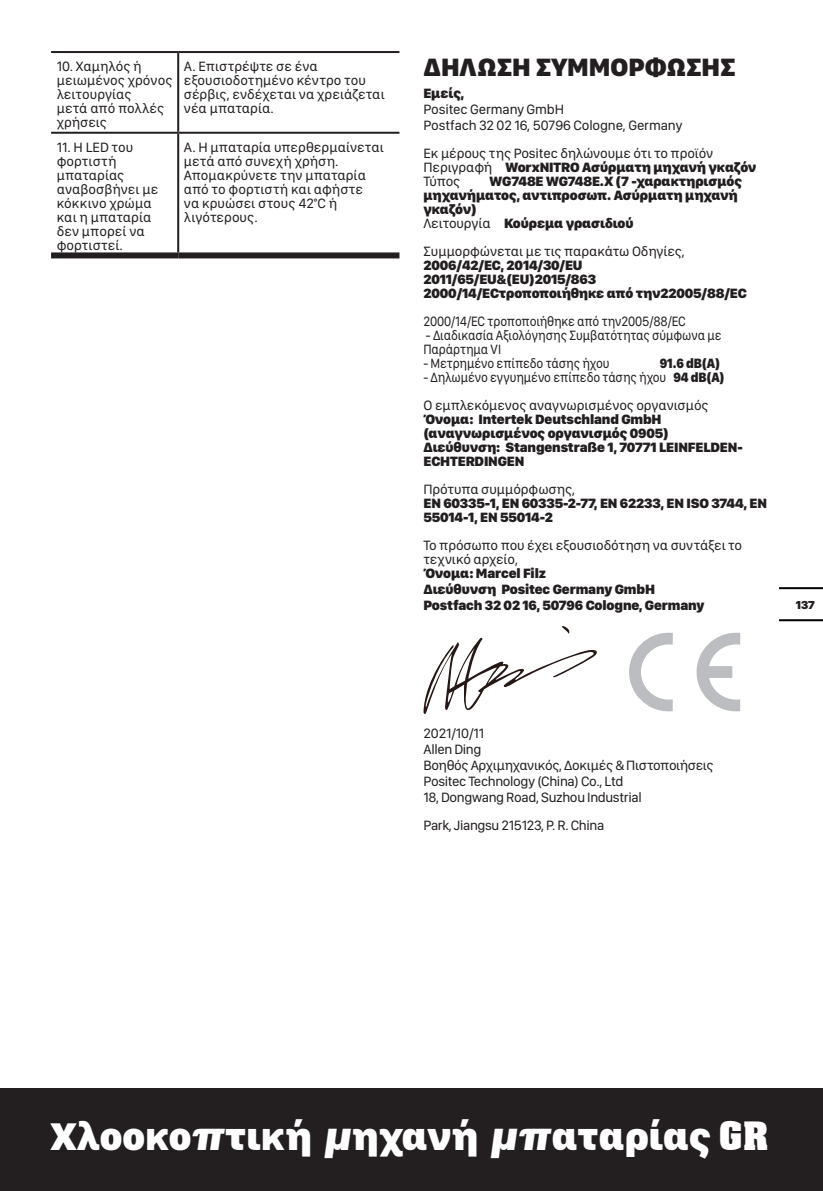
<style>
.page{position:relative;width:823px;height:1191px;background:#fff}
.page>*{position:absolute;margin:0;border:0;box-sizing:border-box;transform-origin:0 0}
.t1{font:900 40px "SF Compact Display";color:#fff}
.t2{font:900 26px "SF Compact Display";color:#231f20}
.大标题{font:14px/14px "SF Compact Display";letter-spacing:-.01em;color:#231f20}
.t3{font:900 14px/14px "SF Compact Display";letter-spacing:-.01em;color:#231f20}
.大标题-2{font:14px/14px "SF Compact Display";letter-spacing:-.01em;color:#231f20;scale:.9 1}
.t4{font:900 14px "SF Compact Display";letter-spacing:-.01em;color:#231f20;scale:.9 1}
.t5{font:900 12px "SF Compact Display";color:#231f20}
.s1{font-weight:400}
.s2{font-weight:900}
.s3{font-family:"Aachen BT";font-weight:700}
.s4{font-family:"Aachen BT";font-weight:700;font-size:38px}
</style>
<div class="page">
<div style="left:0;top:1089px;width:822px;height:102px;background:#231f20"></div>
<hr style="left:779px;top:619px;width:43px;height:2px;background:#000">
<hr style="left:779px;top:587px;width:43px;height:2px;background:#000">
<hr style="left:51px;top:51px;width:127px;height:2px;background:#231f20">
<hr style="left:178px;top:51px;width:221px;height:2px;background:#231f20">
<hr style="left:177px;top:53px;width:2px;height:79px;background:#231f20">
<hr style="left:51px;top:132px;width:127px;height:2px;background:#231f20">
<hr style="left:178px;top:132px;width:221px;height:2px;background:#231f20">
<hr style="left:177px;top:134px;width:2px;height:118px;background:#231f20">
<div style="left:51px;top:252px;width:127px;height:6px;background:#231f20"></div>
<div style="left:178px;top:252px;width:221px;height:6px;background:#231f20"></div>
<svg style="left:423px;top:626px;width:174px;height:88px"></svg>
<svg style="left:629px;top:633px;width:43px;height:78px"></svg>
<svg style="left:696px;top:633px;width:43px;height:78px"></svg>
<p class="大标题" style="left:57px;top:59px;width:117px">10. Χαμηλός ή μειωμένος χρόνος λειτουργίας<br>μετά από πολλές χρήσεις</p>
<p class="大标题" style="left:184px;top:59px;width:202px">Α. Επιστρέψτε σε ένα εξουσιοδοτημένο κέντρο του σέρβις, ενδέχεται να χρειάζεται νέα μπαταρία.</p>
<p class="大标题" style="left:57px;top:139px;width:103px">11. Η LED του φορτιστή μπαταρίας αναβοσβήνει με κόκκινο χρώμα και η μπαταρία δεν μπορεί να φορτιστεί.</p>
<p class="大标题" style="left:184px;top:139px;width:201px">Α. Η μπαταρία υπερθερμαίνεται μετά από συνεχή χρήση.<br>Απομακρύνετε την μπαταρία από το φορτιστή και αφήστε<br>να κρυώσει στους 42°C ή λιγότερους.</p>
<p class="t2" style="left:423px;top:48px;width:313px">ΔΗΛΩΣΗ ΣΥΜΜΟΡΦΩΣΗΣ</p>
<p class="t3" style="left:423px;top:85px;width:42px">Εμείς,</p>
<p class="大标题" style="left:423px;top:101px;width:142px">Positec Germany GmbH</p>
<p class="大标题" style="left:423px;top:117px;width:260px">Postfach 32 02 16, 50796 Cologne, Germany</p>
<p class="大标题" style="left:423px;top:145px;width:291px">Εκ μέρους της Positec δηλώνουμε ότι το προϊόν</p>
<p class="t3" style="left:423px;top:159px;width:334px"><span class="s1">Περιγραφή</span> WorxNITRO Ασύρματη μηχανή γκαζόν</p>
<p class="大标题" style="left:423px;top:173px;width:38px">Τύπος</p>
<p class="t3" style="left:423px;top:173px;width:320px;text-indent:66px">WG748E WG748E.X (7 -χαρακτηρισμός μηχανήματος, αντιπροσωπ. Ασύρματη μηχανή γκαζόν)</p>
<p class="t3" style="left:423px;top:215px;width:211px"><span class="s1">Λειτουργία</span> Κούρεμα γρασιδιού</p>
<p class="大标题" style="left:423px;top:243px;width:263px">Συμμορφώνεται με τις παρακάτω Οδηγίες,</p>
<p class="t3" style="left:423px;top:257px;width:160px">2006/42/EC, 2014/30/EU</p>
<p class="t3" style="left:423px;top:271px;width:174px">2011/65/EU&amp;(EU)2015/863</p>
<p class="t3" style="left:423px;top:285px;width:324px">2000/14/ECτροποποιήθηκε από την22005/88/EC</p>
<p class="大标题-2" style="left:423px;top:313px;width:293px">2000/14/EC τροποποιήθηκε από την2005/88/EC</p>
<p class="大标题-2" style="left:423px;top:327px;width:333px">- Διαδικασία Αξιολόγησης Συμβατότητας σύμφωνα με<br>Παράρτημα VI</p>
<p class="大标题-2" style="left:423px;top:355px;width:208px">- Μετρημένο επίπεδο τάσης ήχου</p>
<p class="t4" style="left:659px;top:353px;width:68px">91.6 dB(A)</p>
<p class="大标题-2" style="left:423px;top:369px;width:336px">- Δηλωμένο εγγυημένο επίπεδο τάσης ήχου <span class="s2">94 dB(A)</span></p>
<p class="大标题" style="left:423px;top:397px;width:286px">Ο εμπλεκόμενος αναγνωρισμένος οργανισμός</p>
<p class="t3" style="left:423px;top:411px;width:247px">Όνομα: Intertek Deutschland GmbH (αναγνωρισμένος οργανισμός 0905)</p>
<p class="t3" style="left:423px;top:439px;width:320px">Διεύθυνση: Stangenstraße 1, 70771 LEINFELDEN-<br>ECHTERDINGEN</p>
<p class="大标题" style="left:423px;top:481px;width:153px">Πρότυπα συμμόρφωσης,</p>
<p class="t3" style="left:423px;top:495px;width:345px">EN 60335-1, EN 60335-2-77, EN 62233, EN ISO 3744, EN<br>55014-1, EN 55014-2</p>
<p class="大标题" style="left:423px;top:537px;width:320px">Το πρόσωπο που έχει εξουσιοδότηση να συντάξει το τεχνικό αρχείο,</p>
<p class="t3" style="left:423px;top:565px;width:124px">Όνομα: Marcel Filz</p>
<p class="t3" style="left:423px;top:581px;width:233px">Διεύθυνση Positec Germany GmbH</p>
<p class="t3" style="left:423px;top:597px;width:282px">Postfach 32 02 16, 50796 Cologne, Germany</p>
<p class="t5" style="left:795px;top:596px;width:21px">137</p>
<p class="大标题" style="left:423px;top:725px;width:62px">2021/10/11</p>
<p class="大标题" style="left:423px;top:741px;width:59px">Allen Ding</p>
<p class="大标题" style="left:423px;top:757px;width:291px">Βοηθός Αρχιμηχανικός, Δοκιμές &amp; Πιστοποιήσεις</p>
<p class="大标题" style="left:423px;top:773px;width:201px">Positec Technology (China) Co., Ltd</p>
<p class="大标题" style="left:423px;top:789px;width:220px">18, Dongwang Road, Suzhou Industrial</p>
<p class="大标题" style="left:423px;top:817px;width:182px">Park, Jiangsu 215123, P. R. China</p>
<h1 class="t1" style="left:51px;top:1107px;width:718px">Χλοοκο<span class="s3">π</span>τική <span class="s3">μ</span>ηχανή <span class="s3">μπ</span>αταρίας <span class="s4">GR</span></h1>
</div>
